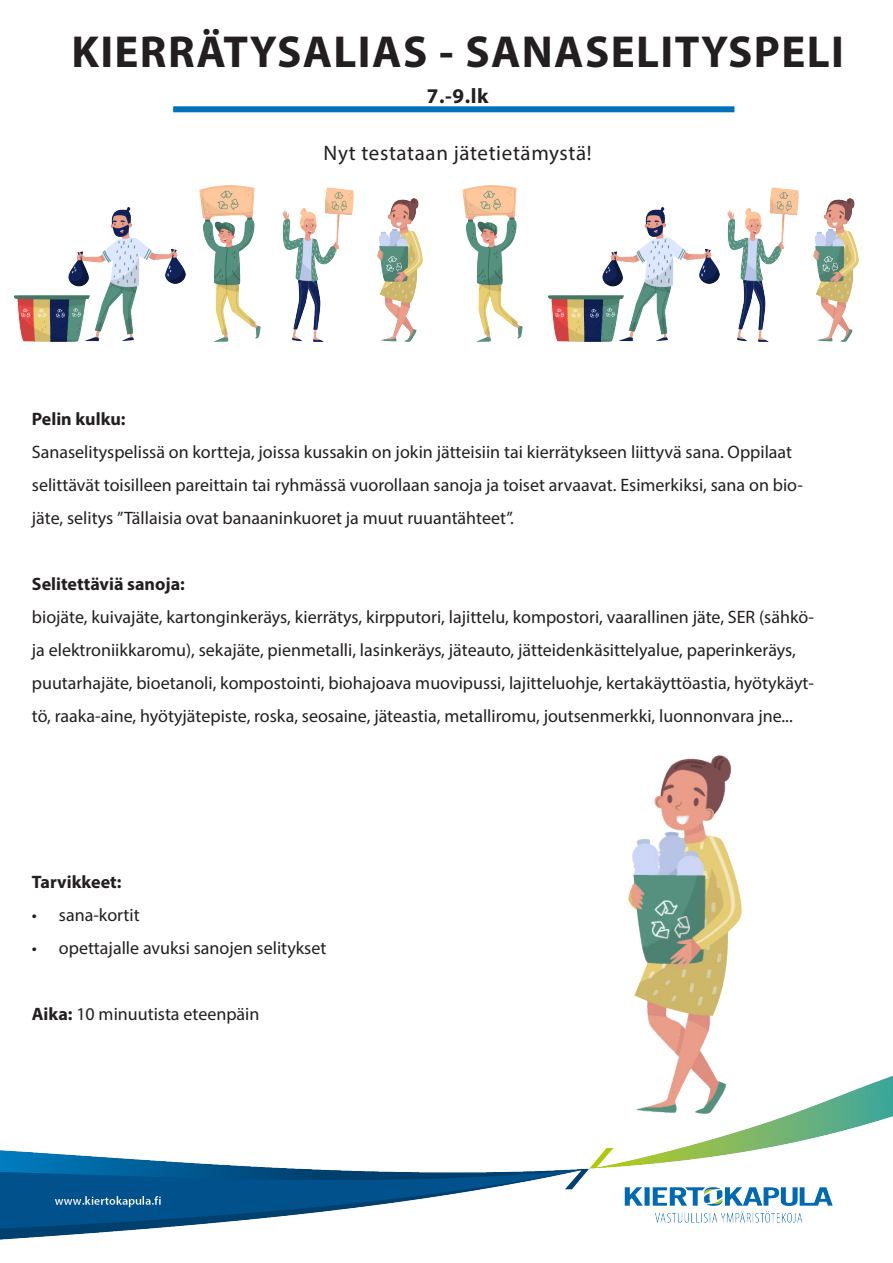
<style>
.page{position:relative;width:893px;height:1263px;background:#fff}
.page>*{position:absolute;margin:0;border:0;box-sizing:border-box;transform-origin:0 0}
.t1{font:700 45px "Myriad Pro";letter-spacing:.03em;color:#231f20}
.t2{font:21px "Myriad Pro";letter-spacing:.03em;color:#231f20}
.t3{font:700 21px "Myriad Pro";color:#231f20}
.t4{font:18px/33px "Myriad Pro";color:#231f20}
.t5{font:700 18px "Myriad Pro";color:#231f20}
.s1{font-weight:700}
</style>
<div class="page">
<div style="left:173px;top:106px;width:561px;height:6px;background:#0072bc"></div>
<img style="left:813px;top:198px;width:45px;height:143px">
<img style="left:548px;top:208px;width:171px;height:133px">
<img style="left:462px;top:185px;width:61px;height:156px">
<img style="left:200px;top:185px;width:61px;height:156px">
<img style="left:14px;top:208px;width:172px;height:133px">
<img style="left:282px;top:187px;width:72px;height:154px">
<img style="left:727px;top:187px;width:72px;height:154px">
<img style="left:378px;top:198px;width:45px;height:143px">
<img style="left:0;top:1075px;width:893px;height:165px">
<img style="left:628px;top:756px;width:113px;height:358px">
<p class="t1" style="left:71px;top:22px;width:774px">KIERRÄTYSALIAS - SANASELITYSPELI</p>
<p class="t3" style="left:427px;top:82px;width:63px">7.-9.lk</p>
<p class="t2" style="left:324px;top:140px;width:270px">Nyt testataan jätetietämystä!</p>
<p class="t5" style="left:32px;top:408px;width:95px">Pelin kulku:</p>
<p class="t4" style="left:32px;top:436px;width:772px">Sanaselityspelissä on kortteja, joissa kussakin on jokin jätteisiin tai kierrätykseen liittyvä sana. Oppilaat selittävät toisilleen pareittain tai ryhmässä vuorollaan sanoja ja toiset arvaavat. Esimerkiksi, sana on bio&shy;jäte, selitys ”Tällaisia ovat banaaninkuoret ja muut ruuantähteet”.</p>
<p class="t5" style="left:32px;top:573px;width:155px">Selitettäviä sanoja:</p>
<p class="t4" style="left:32px;top:601px;width:784px">biojäte, kuivajäte, kartonginkeräys, kierrätys, kirpputori, lajittelu, kompostori, vaarallinen jäte, SER (sähkö&shy;ja elektroniikkaromu), sekajäte, pienmetalli, lasinkeräys, jäteauto, jätteidenkäsittelyalue, paperinkeräys, puutarhajäte, bioetanoli, kompostointi, biohajoava muovipussi, lajitteluohje, kertakäyttöastia, hyötykäyt&shy;tö, raaka-aine, hyötyjätepiste, roska, seosaine, jäteastia, metalliromu, joutsenmerkki, luonnonvara jne...</p>
<p class="t5" style="left:32px;top:870px;width:91px">Tarvikkeet:</p>
<p class="t4" style="left:32px;top:898px;width:109px">• sana-kortit</p>
<p class="t4" style="left:32px;top:931px;width:296px">• opettajalle avuksi sanojen selitykset</p>
<p class="t4" style="left:32px;top:997px;width:229px"><span class="s1">Aika:</span> 10 minuutista eteenpäin</p>
</div>
